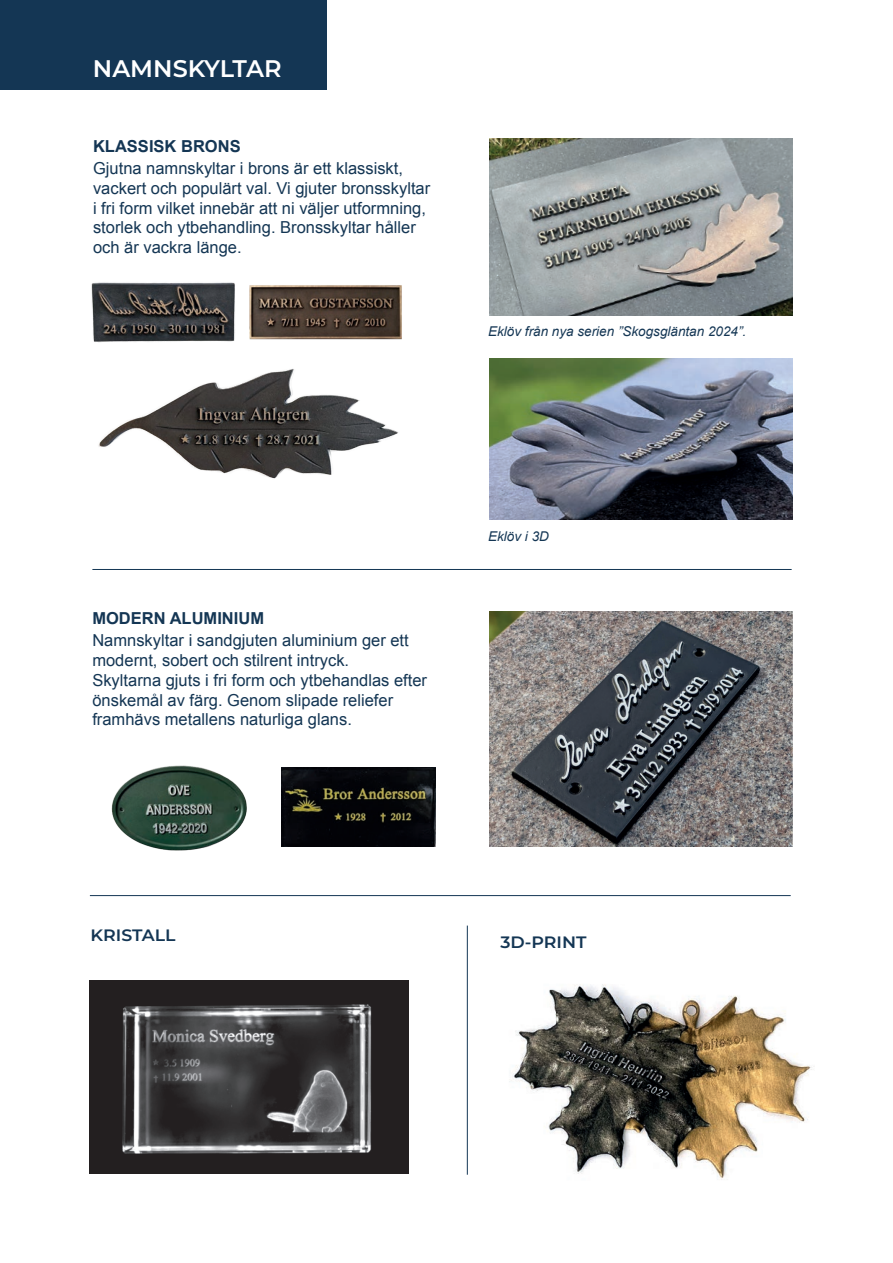
<style>
.page{position:relative;width:893px;height:1263px;background:#fff}
.page>*{position:absolute;margin:0;border:0;box-sizing:border-box;transform-origin:0 0}
.t1{font:600 24px "Montserrat";color:#fff}
.t2{font:16.5px/19.8px "Arial";color:#143654}
.t3{font:700 16.5px "Arial";color:#143654}
.t4{font:600 16.5px "Montserrat";color:#143654;scale:1.05 1}
.t5{font:italic 13.5px "Arial";color:#143654}
</style>
<div class="page">
<div style="left:0;top:0;width:327px;height:89px;background:#143654"></div>
<img style="left:90px;top:980px;width:318px;height:194px">
<img style="left:466px;top:938px;width:346px;height:242px">
<img style="left:490px;top:359px;width:302px;height:160px">
<img style="left:490px;top:138px;width:302px;height:178px">
<img style="left:283px;top:285px;width:119px;height:55px">
<img style="left:98px;top:369px;width:300px;height:110px">
<img style="left:111px;top:765px;width:136px;height:86px">
<img style="left:490px;top:612px;width:302px;height:235px">
<img style="left:282px;top:767px;width:154px;height:80px">
<hr style="left:92px;top:569px;width:700px;height:1px;background:#143654">
<hr style="left:90px;top:895px;width:701px;height:1px;background:#143654">
<img style="left:91px;top:282px;width:192px;height:61px">
<hr style="left:467px;top:925px;width:1px;height:250px;background:#143654">
<h1 class="t1" style="left:93px;top:53px;width:190px">NAMNSKYLTAR</h1>
<p class="t3" style="left:93px;top:135px;width:149px">KLASSISK BRONS</p>
<p class="t2" style="left:93px;top:158px;width:339px">Gjutna namnskyltar i brons är ett klassiskt, vackert och populärt val. Vi gjuter bronsskyltar i fri form vilket innebär att ni väljer utformning, storlek och ytbehandling. Bronsskyltar håller och är vackra länge.</p>
<p class="t5" style="left:488px;top:323px;width:260px">Eklöv från nya serien ”Skogsgläntan 2024”.</p>
<p class="t3" style="left:92px;top:607px;width:173px">MODERN ALUMINIUM</p>
<p class="t2" style="left:92px;top:631px;width:336px">Namnskyltar i sandgjuten aluminium ger ett modernt, sobert och stilrent intryck.<br>Skyltarna gjuts i fri form och ytbehandlas efter önskemål av färg. Genom slipade reliefer framhävs metallens naturliga glans.</p>
<p class="t5" style="left:488px;top:528px;width:62px">Eklöv i 3D</p>
<p class="t4" style="left:91px;top:924px;width:83px">KRISTALL</p>
<p class="t4" style="left:500px;top:931px;width:84px">3D-PRINT</p>
</div>
